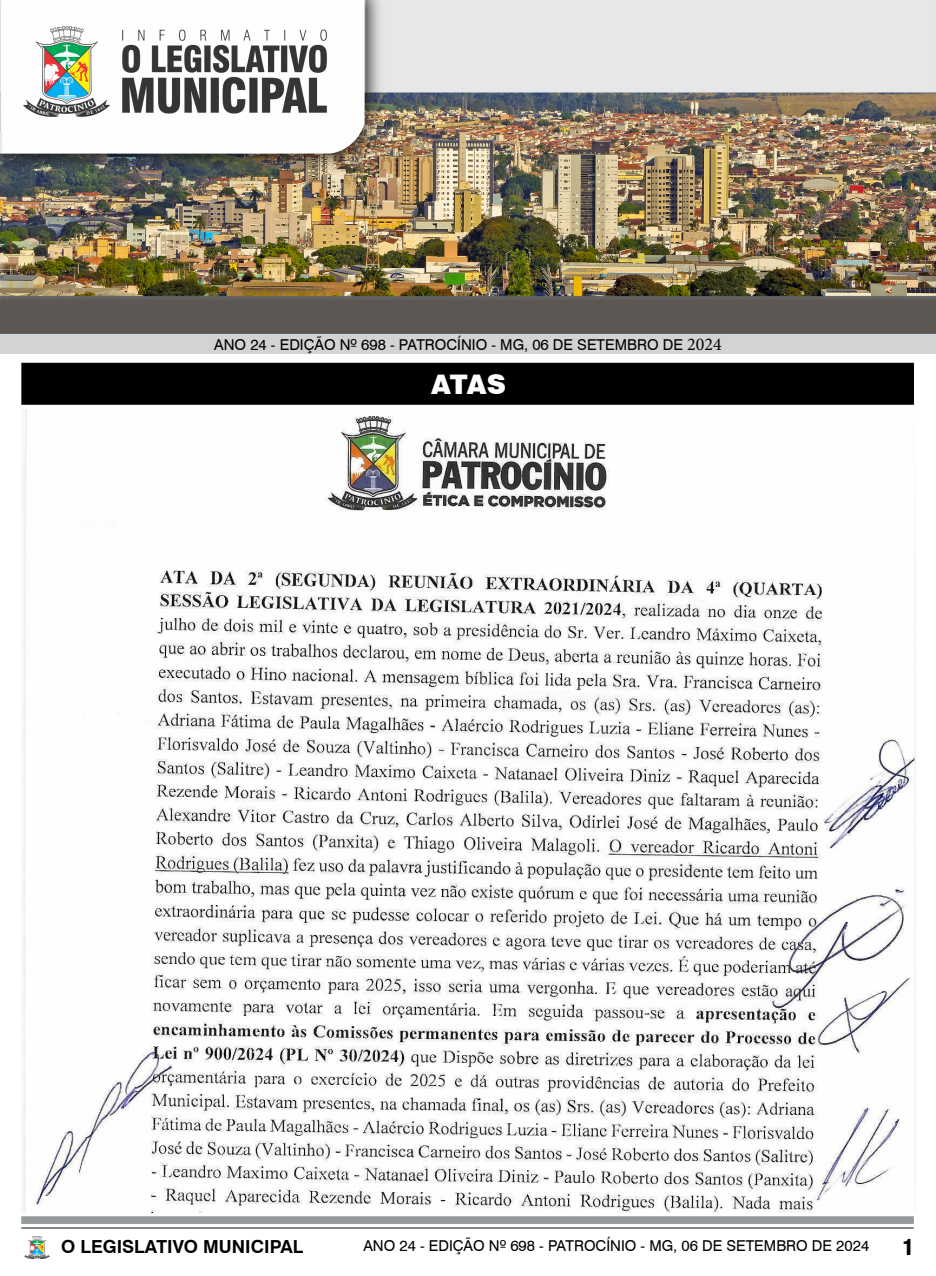
<style>
.page{position:relative;width:936px;height:1276px;background:#fff}
.page>*{position:absolute;margin:0;border:0;box-sizing:border-box;transform-origin:0 0}
.t1{font:900 27px "Swiss 721 BT";color:#fffefd}
.t2{font:900 condensed 21px "Swiss 721 BT";color:#000}
.t3{font:700 18px "Swiss 721 BT";color:#000}
.t4{font:15px "Swiss 721 BT";color:#000}
.s1{font-family:"Minion Pro";font-size:18px}
</style>
<div class="page">
<img style="left:25px;top:1236px;width:24px;height:22px">
<img style="left:0;top:0;width:935px;height:353px">
<div style="left:1px;top:300px;width:934px;height:33px;background:#5d5753"></div>
<div style="left:0;top:299px;width:935px;height:35px;border:2px solid #5e5853"></div>
<img style="left:23px;top:409px;width:892px;height:803px">
<div style="left:22px;top:363px;width:891px;height:41px;background:#000"></div>
<div style="left:21px;top:363px;width:892px;height:42px;border:2px solid #000"></div>
<p class="t4" style="left:214px;top:336px;width:509px">ANO 24 - EDIÇÃO Nº 698 - PATROCÍNIO - MG, 06 DE SETEMBRO DE <span class="s1">2024</span></p>
<h1 class="t1" style="left:431px;top:368px;width:76px">ATAS</h1>
<p class="t3" style="left:61px;top:1235px;width:244px">O LEGISLATIVO MUNICIPAL</p>
<p class="t4" style="left:363px;top:1236px;width:507px">ANO 24 - EDIÇÃO Nº 698 - PATROCÍNIO - MG, 06 DE SETEMBRO DE 2024</p>
<h2 class="t2" style="left:902px;top:1235px;width:13px">1</h2>
</div>
